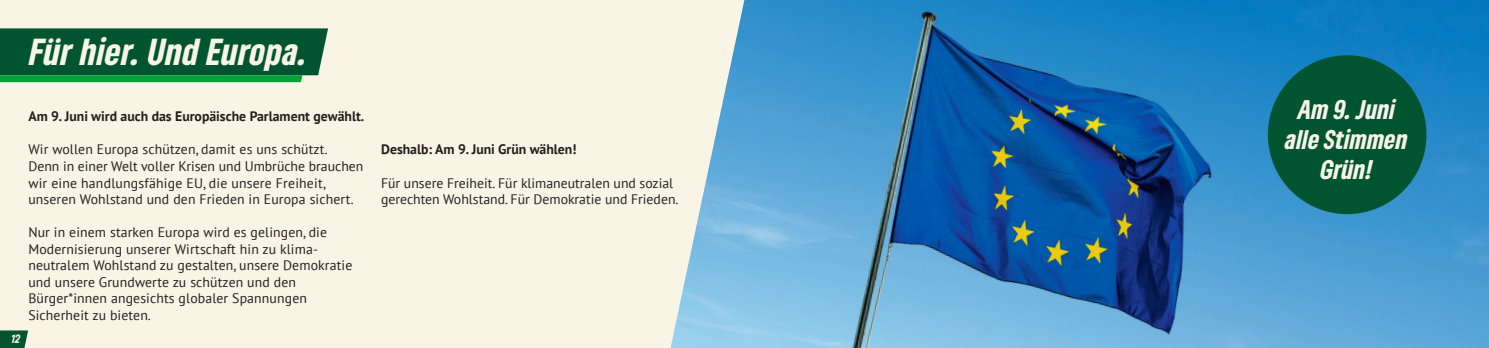
<style>
.page{position:relative;width:1489px;height:348px;background:#fff}
.page>*{position:absolute;margin:0;border:0;box-sizing:border-box;transform-origin:0 0}
.t1{font:italic 900 condensed 35px "Gruene Type";letter-spacing:.015em;color:#f8f4e6}
.t2{font:italic 900 condensed 25.12px/30.1px "Gruene Type";letter-spacing:.01em;color:#f8f4e6;text-align:center}
.Fließtext_schwarz{font:13.75px/16.5px "PT Sans";letter-spacing:.01em;color:#21201c}
.Fließtext_schwarz_Bold{font:700 13.75px "PT Sans";color:#21201c}
.Fließtext_schwarz-2{font:700 13.75px "PT Sans";color:#21201c}
.t3{font:italic 900 condensed 11.25px "Gruene Type";color:#f8f4e6}
</style>
<div class="page">
<div style="left:0;top:0;width:744px;height:347px;background:#f8f4e6"></div>
<svg style="left:0;top:330px;width:28px;height:17px"></svg>
<img style="left:670px;top:0;width:818px;height:347px">
<div style="left:1267px;top:55px;width:159px;height:159px;background:#005530;border-radius:50%"></div>
<svg style="left:0;top:28px;width:328px;height:54px;background:#076236"></svg>
<p class="t1" style="left:30px;top:28px;width:279px">Für hier. Und Europa.</p>
<p class="Fließtext_schwarz_Bold" style="left:28px;top:107px;width:337px">Am 9. Juni wird auch das Europäische Parlament gewählt.</p>
<p class="Fließtext_schwarz" style="left:28px;top:141px;width:336px">Wir wollen Europa schützen, damit es uns schützt.<br>Denn in einer Welt voller Krisen und Umbrüche brauchen wir eine handlungsfähige EU, die unsere Freiheit, unseren Wohlstand und den Frieden in Europa sichert.</p>
<p class="Fließtext_schwarz" style="left:28px;top:223px;width:325px">Nur in einem starken Europa wird es gelingen, die Modernisierung unserer Wirtschaft hin zu klima&shy;neutralem Wohlstand zu gestalten, unsere Demokratie und unsere Grundwerte zu schützen und den Bürger*innen angesichts globaler Spannungen Sicherheit zu bieten.</p>
<p class="t3" style="left:12px;top:331px;width:10px">12</p>
<p class="Fließtext_schwarz-2" style="left:381px;top:140px;width:197px">Deshalb: Am 9. Juni Grün wählen!</p>
<p class="Fließtext_schwarz" style="left:381px;top:174px;width:299px">Für unsere Freiheit. Für klimaneutralen und sozial gerechten Wohlstand. Für Demokratie und Frieden.</p>
<p class="t2" style="left:1285px;top:93px;width:123px">Am 9. Juni alle Stimmen<br>Grün!</p>
</div>
